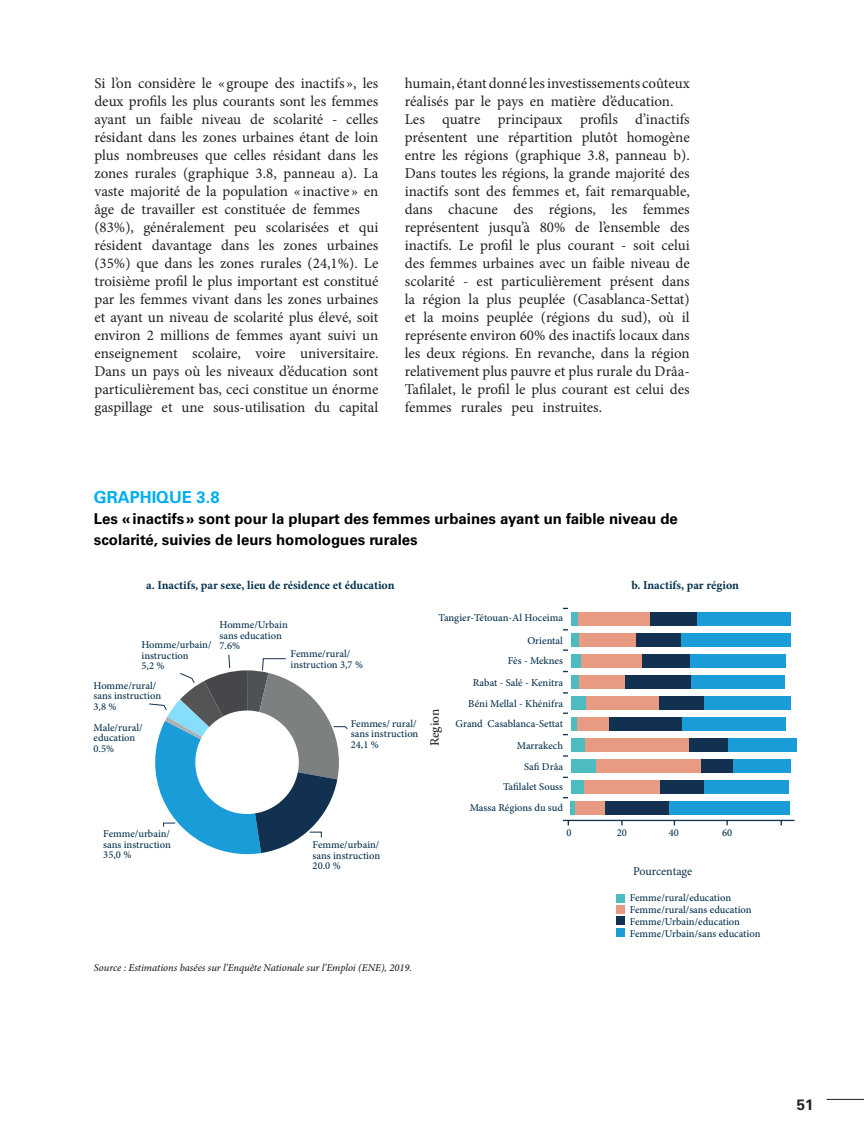
<style>
.page{position:relative;width:864px;height:1134px;background:#fff}
.page>*{position:absolute;margin:0;border:0;box-sizing:border-box;transform-origin:0 0}
.t1{font:18px "Adobe Arabic";color:#231f20}
.f{font:700 16.5px "Univers LT Std";color:#00aeef}
.t2{font:15px/18px "Minion Pro";color:#231f20;text-align:justify}
.t3{font:700 15px/21px "Univers LT Std";color:#000}
.t4{font:700 15px "Univers LT Std";color:#231f20}
.t5{font:700 12px "Minion Pro";color:#05314e}
.t6{font:12px "Minion Pro";letter-spacing:-.005em;color:#05314e}
.t7{font:500 10.5px/10.5px "Minion Pro";color:#05314e}
.Style_de_paragraphe{font:italic 500 10.5px "Minion Pro";letter-spacing:-.005em;color:#231f20}
</style>
<div class="page">
<hr style="left:827px;top:1099px;width:37px;height:1px;background:#231f20">
<div style="left:571px;top:612px;width:8px;height:14px;background:#4cbcc1"></div>
<div style="left:579px;top:612px;width:71px;height:14px;background:#e99a82"></div>
<div style="left:696px;top:612px;width:95px;height:14px;background:#1a9cd9"></div>
<div style="left:650px;top:612px;width:46px;height:14px;background:#12304f"></div>
<div style="left:579px;top:633px;width:57px;height:14px;background:#e99a82"></div>
<div style="left:571px;top:633px;width:8px;height:14px;background:#4cbcc1"></div>
<div style="left:636px;top:633px;width:46px;height:14px;background:#12304f"></div>
<div style="left:682px;top:633px;width:109px;height:14px;background:#1a9cd9"></div>
<div style="left:571px;top:654px;width:10px;height:14px;background:#4cbcc1"></div>
<div style="left:581px;top:654px;width:61px;height:14px;background:#e99a82"></div>
<div style="left:690px;top:654px;width:96px;height:14px;background:#1a9cd9"></div>
<div style="left:642px;top:654px;width:48px;height:14px;background:#12304f"></div>
<div style="left:579px;top:676px;width:46px;height:13px;background:#e99a82"></div>
<div style="left:571px;top:676px;width:8px;height:13px;background:#4cbcc1"></div>
<div style="left:625px;top:676px;width:66px;height:13px;background:#12304f"></div>
<div style="left:691px;top:676px;width:93px;height:13px;background:#1a9cd9"></div>
<div style="left:586px;top:697px;width:74px;height:13px;background:#e99a82"></div>
<div style="left:571px;top:697px;width:15px;height:13px;background:#4cbcc1"></div>
<div style="left:660px;top:697px;width:44px;height:13px;background:#12304f"></div>
<div style="left:704px;top:697px;width:87px;height:13px;background:#1a9cd9"></div>
<div style="left:571px;top:718px;width:7px;height:13px;background:#4cbcc1"></div>
<div style="left:578px;top:718px;width:31px;height:13px;background:#e99a82"></div>
<div style="left:609px;top:718px;width:73px;height:13px;background:#12304f"></div>
<div style="left:682px;top:718px;width:104px;height:13px;background:#1a9cd9"></div>
<div style="left:571px;top:739px;width:15px;height:13px;background:#4cbcc1"></div>
<div style="left:586px;top:739px;width:104px;height:13px;background:#e99a82"></div>
<div style="left:728px;top:739px;width:68px;height:13px;background:#1a9cd9"></div>
<div style="left:690px;top:739px;width:38px;height:13px;background:#12304f"></div>
<div style="left:571px;top:760px;width:25px;height:13px;background:#4cbcc1"></div>
<div style="left:596px;top:760px;width:106px;height:13px;background:#e99a82"></div>
<div style="left:702px;top:760px;width:31px;height:13px;background:#12304f"></div>
<div style="left:733px;top:760px;width:58px;height:13px;background:#1a9cd9"></div>
<div style="left:583px;top:781px;width:78px;height:13px;background:#e99a82"></div>
<div style="left:571px;top:781px;width:12px;height:13px;background:#4cbcc1"></div>
<div style="left:704px;top:781px;width:84px;height:13px;background:#1a9cd9"></div>
<div style="left:661px;top:781px;width:43px;height:13px;background:#12304f"></div>
<hr style="left:571px;top:802px;width:4px;height:13px;background:#4cbcc1">
<div style="left:575px;top:802px;width:30px;height:13px;background:#e99a82"></div>
<div style="left:668px;top:802px;width:122px;height:13px;background:#1a9cd9"></div>
<div style="left:605px;top:802px;width:63px;height:13px;background:#12304f"></div>
<hr style="left:563px;top:820px;width:231px;height:1px;background:#12304f">
<div style="left:616px;top:894px;width:9px;height:8px;background:#4cbcc1"></div>
<div style="left:616px;top:917px;width:9px;height:8px;background:#12304f"></div>
<div style="left:616px;top:905px;width:9px;height:9px;background:#e99a82"></div>
<div style="left:616px;top:928px;width:9px;height:8px;background:#1a9cd9"></div>
<svg style="left:149px;top:654px;width:199px;height:200px"></svg>
<div style="left:195px;top:711px;width:104px;height:103px;background:#fff;border-radius:50%"></div>
<p class="t2" style="left:94px;top:75px;width:286px">Si l’on considère le « groupe des inactifs », les deux profils les plus courants sont les femmes ayant un faible niveau de scolarité - celles résidant dans les zones urbaines étant de loin plus nombreuses que celles résidant dans les zones rurales (graphique 3.8, panneau a). La vaste majorité de la population « inactive » en âge de travailler est constituée de femmes</p>
<p class="t2" style="left:94px;top:219px;width:286px">(83%), généralement peu scolarisées et qui résident davantage dans les zones urbaines (35%) que dans les zones rurales (24,1%). Le troisième profil le plus important est constitué par les femmes vivant dans les zones urbaines et ayant un niveau de scolarité plus élevé, soit environ 2 millions de femmes ayant suivi un enseignement scolaire, voire universitaire.<br>Dans un pays où les niveaux d’éducation sont particulièrement bas, ceci constitue un énorme gaspillage et une sous-utilisation du capital</p>
<p class="t2" style="left:405px;top:75px;width:287px">humain, étant donné les investissements coûteux réalisés par le pays en matière d’éducation.</p>
<p class="t2" style="left:405px;top:111px;width:287px">Les quatre principaux profils d’inactifs présentent une répartition plutôt homogène entre les régions (graphique 3.8, panneau b).<br>Dans toutes les régions, la grande majorité des inactifs sont des femmes et, fait remarquable, dans chacune des régions, les femmes représentent jusqu’à 80% de l’ensemble des inactifs. Le profil le plus courant - soit celui des femmes urbaines avec un faible niveau de scolarité - est particulièrement présent dans la région la plus peuplée (Casablanca-Settat) et la moins peuplée (régions du sud), où il représente environ 60% des inactifs locaux dans les deux régions. En revanche, dans la région relativement plus pauvre et plus rurale du Drâa-Tafilalet, le profil le plus courant est celui des femmes rurales peu instruites.</p>
<p class="f" style="left:94px;top:488px;width:127px">GRAPHIQUE 3.8</p>
<p class="t3" style="left:94px;top:508px;width:586px">Les «inactifs» sont pour la plupart des femmes urbaines ayant un faible niveau de scolarité, suivies de leurs homologues rurales</p>
<p class="t5" style="left:146px;top:577px;width:250px">a. Inactifs, par sexe, lieu de résidence et éducation</p>
<p class="t5" style="left:631px;top:577px;width:109px">b. Inactifs, par région</p>
<p class="t7" style="left:220px;top:620px;width:70px">Homme/Urbain</p>
<p class="t7" style="left:220px;top:630px;width:64px">sans education</p>
<p class="t7" style="left:142px;top:639px;width:72px">Homme/urbain/</p>
<p class="t7" style="left:220px;top:641px;width:22px">7.6%</p>
<p class="t7" style="left:142px;top:650px;width:49px">instruction</p>
<p class="t7" style="left:142px;top:660px;width:24px">5,2 %</p>
<p class="t7" style="left:291px;top:649px;width:74px">Femme/rural/ instruction 3,7 %</p>
<p class="t7" style="left:94px;top:680px;width:69px">Homme/rural/ sans instruction</p>
<p class="t7" style="left:94px;top:701px;width:24px">3,8 %</p>
<p class="t7" style="left:94px;top:722px;width:51px">Male/rural/ education</p>
<p class="t7" style="left:94px;top:743px;width:22px">0.5%</p>
<p class="t7" style="left:103px;top:829px;width:69px">Femme/urbain/ sans instruction</p>
<p class="t7" style="left:103px;top:850px;width:29px">35,0 %</p>
<p class="t7" style="left:351px;top:718px;width:69px">Femmes/ rural/ sans instruction<br>24,1 %</p>
<p class="t7" style="left:313px;top:840px;width:69px">Femme/urbain/ sans instruction</p>
<p class="t7" style="left:313px;top:861px;width:29px">20.0 %</p>
<p class="Style_de_paragraphe" style="left:94px;top:960px;width:320px">Source : Estimations basées sur l’Enquête Nationale sur l’Emploi (ENE), 2019.</p>
<p class="t7" style="left:439px;top:612px;width:126px">Tangier-Tétouan-Al Hoceima</p>
<p class="t7" style="left:527px;top:635px;width:37px">Oriental</p>
<p class="t7" style="left:508px;top:656px;width:57px">Fès - Meknes</p>
<p class="t7" style="left:473px;top:677px;width:92px">Rabat - Salé - Kenitra</p>
<p class="t1" style="left:422px;top:746px;width:39px;rotate:-90deg">Region</p>
<p class="t7" style="left:468px;top:698px;width:96px">Béni Mellal - Khénifra</p>
<p class="t7" style="left:456px;top:719px;width:109px">Grand Casablanca-Settat</p>
<p class="t7" style="left:517px;top:740px;width:48px">Marrakech</p>
<p class="t7" style="left:524px;top:761px;width:40px">Safi Drâa</p>
<p class="t7" style="left:503px;top:782px;width:61px">Tafilalet Souss</p>
<p class="t7" style="left:470px;top:802px;width:95px">Massa Régions du sud</p>
<p class="t7" style="left:566px;top:828px;width:7px">0</p>
<p class="t7" style="left:617px;top:828px;width:12px">20</p>
<p class="t7" style="left:669px;top:828px;width:12px">40</p>
<p class="t7" style="left:722px;top:828px;width:12px">60</p>
<p class="t6" style="left:633px;top:863px;width:61px">Pourcentage</p>
<p class="t7" style="left:630px;top:892px;width:103px">Femme/rural/education</p>
<p class="t7" style="left:630px;top:904px;width:123px">Femme/rural/sans education</p>
<p class="t7" style="left:630px;top:916px;width:112px">Femme/Urbain/education</p>
<p class="t7" style="left:630px;top:928px;width:132px">Femme/Urbain/sans education</p>
<p class="t4" style="left:797px;top:1096px;width:18px">51</p>
</div>
